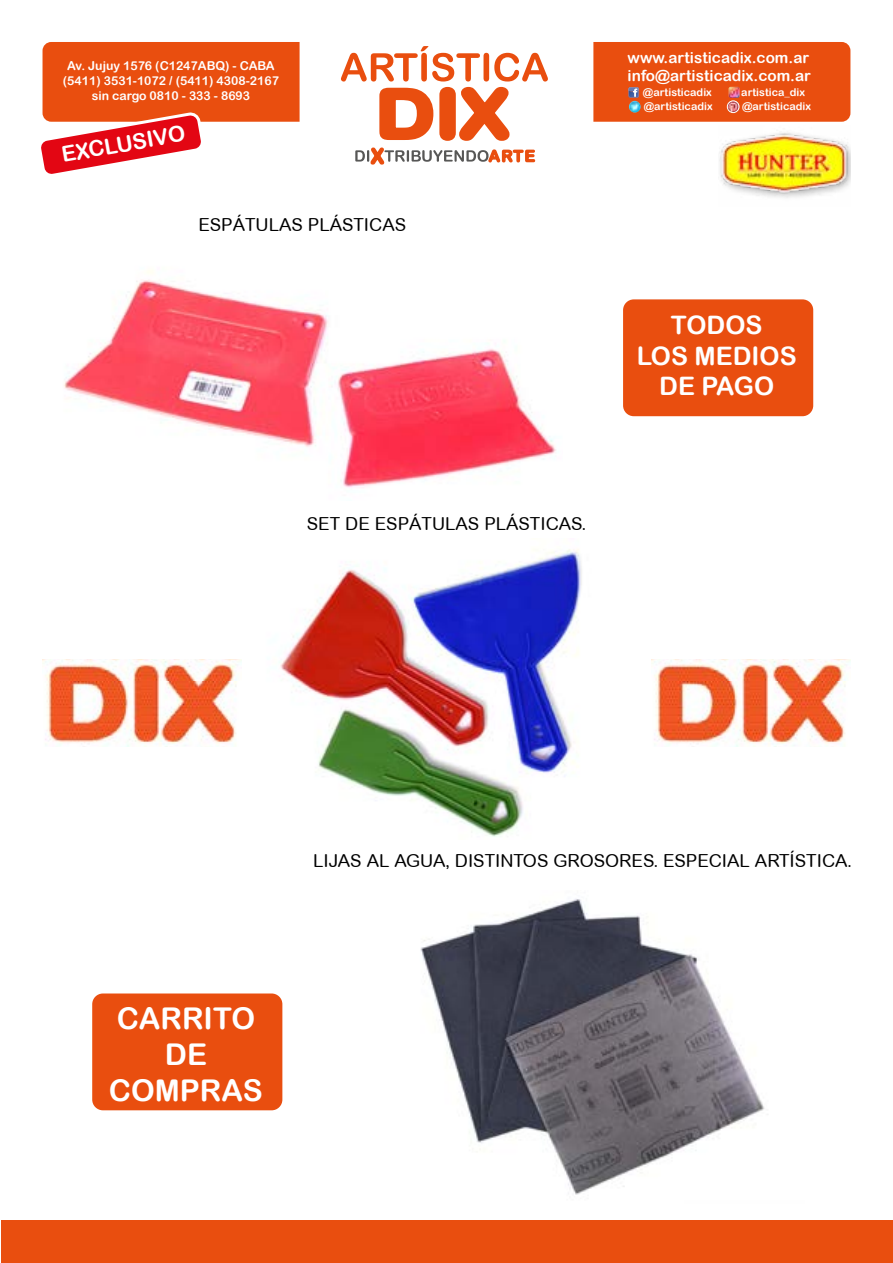
<style>
.page{position:relative;width:893px;height:1263px;background:#fff}
.page>*{position:absolute;margin:0;border:0;box-sizing:border-box;transform-origin:0 0}
.t1{font:30px/36px "Arial Rounded MT Bold";color:#fff;text-align:center}
.t2{font:25.5px/30.6px "Arial Rounded MT Bold";color:#fff;text-align:center}
.t3{font:21.75px "Arial Rounded MT Bold";color:#fff}
.t4{font:18px "Arial Rounded MT";color:#000}
.t5{font:15.3px/18.5px "Arial Rounded MT Bold";color:#fff}
.t6{font:12.3px/14.7px "Arial Rounded MT Bold";color:#fff;text-align:center}
.t7{font:10.8px "Arial Rounded MT Bold";color:#fff}
</style>
<div class="page">
<div style="left:1px;top:1220px;width:892px;height:43px;background:#e94e0f"></div>
<div style="left:43px;top:42px;width:807px;height:80px;background:#e94e0f;border-radius:9px"></div>
<div style="left:300px;top:17px;width:293px;height:151px;background:#fff;border-radius:18px"></div>
<svg style="left:341px;top:46px;width:207px;height:119px"></svg>
<svg style="left:628px;top:87px;width:13px;height:26px"></svg>
<svg style="left:727px;top:87px;width:13px;height:26px"></svg>
<div style="left:727px;top:101px;width:12px;height:12px;border:1px solid #fff;border-radius:50%"></div>
<img style="left:719px;top:132px;width:131px;height:66px">
<img style="left:63px;top:270px;width:493px;height:218px">
<svg style="left:41px;top:113px;width:162px;height:61px"></svg>
<img style="left:279px;top:549px;width:303px;height:288px">
<img style="left:420px;top:899px;width:345px;height:296px">
<div style="left:623px;top:299px;width:190px;height:117px;background:#e94e0f;border-radius:11px"></div>
<div style="left:92px;top:993px;width:190px;height:117px;background:#e94e0f;border-radius:11px"></div>
<img style="left:43px;top:660px;width:198px;height:86px">
<img style="left:652px;top:660px;width:198px;height:86px">
<p class="t6" style="left:63px;top:59px;width:217px">Av. Jujuy 1576 (C1247ABQ) - CABA (5411) 3531-1072 / (5411) 4308-2167 sin cargo 0810 - 333 - 8693</p>
<p class="t5" style="left:628px;top:48px;width:185px">www.artisticadix.com.ar info@artisticadix.com.ar</p>
<p class="t7" style="left:643px;top:86px;width:70px">@artisticadix</p>
<p class="t7" style="left:741px;top:86px;width:65px">artistica_dix</p>
<p class="t7" style="left:644px;top:100px;width:70px">@artisticadix</p>
<p class="t7" style="left:742px;top:100px;width:70px">@artisticadix</p>
<p class="t3" style="left:60px;top:142px;width:126px;rotate:-10deg">EXCLUSIVO</p>
<p class="t4" style="left:198px;top:214px;width:209px">ESPÁTULAS PLÁSTICAS</p>
<p class="t4" style="left:307px;top:513px;width:281px">SET DE ESPÁTULAS PLÁSTICAS.</p>
<h2 class="t2" style="left:637px;top:310px;width:161px">TODOS<br>LOS MEDIOS<br>DE PAGO</h2>
<p class="t4" style="left:313px;top:850px;width:540px">LIJAS AL AGUA, DISTINTOS GROSORES. ESPECIAL ARTÍSTICA.</p>
<h1 class="t1" style="left:109px;top:999px;width:156px">CARRITO<br>DE<br>COMPRAS</h1>
</div>
